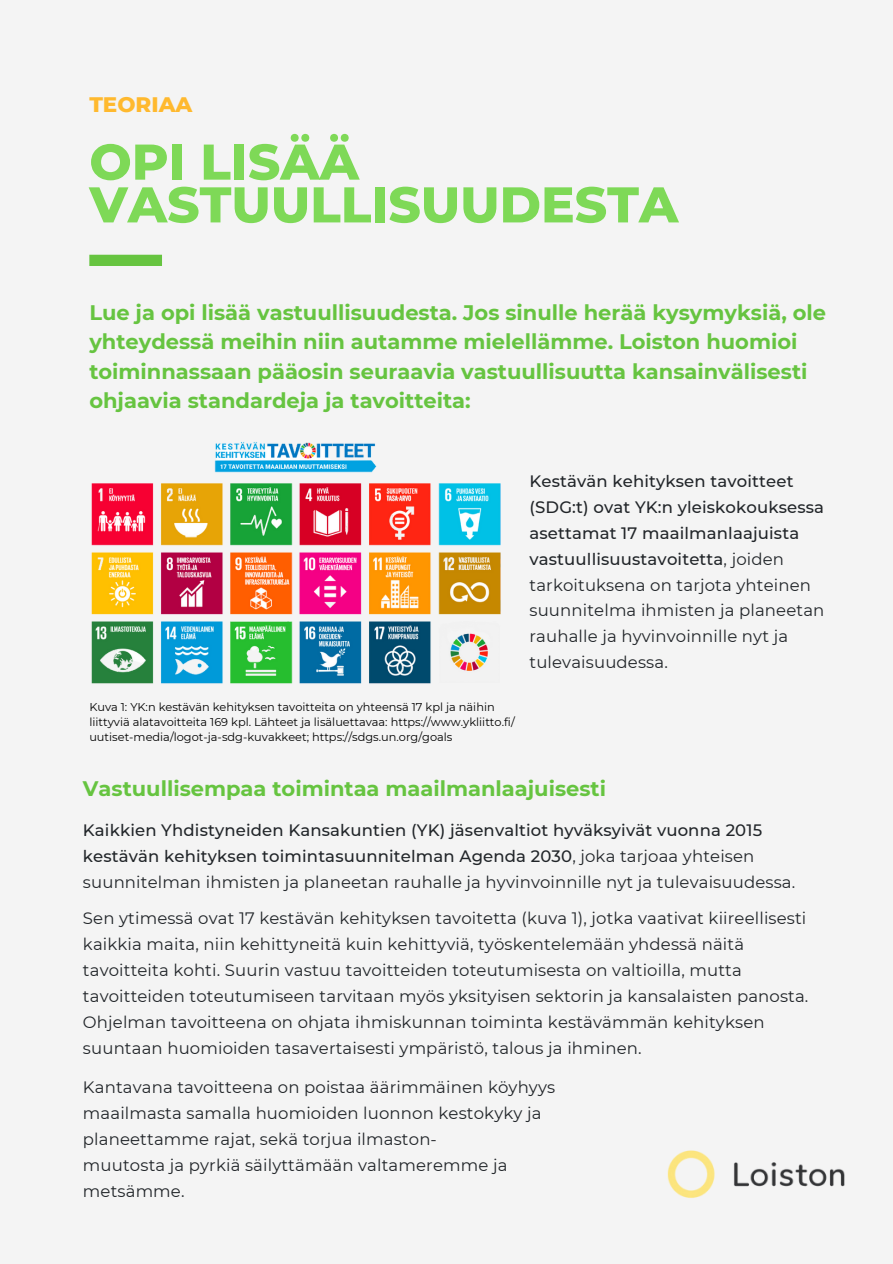
<style>
.page{position:relative;width:893px;height:1264px;background:#fff}
.page>*{position:absolute;margin:0;border:0;box-sizing:border-box;transform-origin:0 0}
.t1{font:800 50.1px/42.8px "Montserrat";color:#7ed957}
.t2{font:800 21.45px "Montserrat";color:#ffb92e}
.t3{font:700 21px/29.2px "Montserrat";color:#66c440}
.t4{font:16.5px/25.8px "Montserrat";letter-spacing:.01em;color:#212529}
.t5{font:500 16.5px/25.8px "Montserrat";letter-spacing:.01em;color:#212529}
.t6{font:11.4px "Montserrat";color:#000}
.s1{font-weight:500}
.s2{font-weight:400}
</style>
<div class="page">
<div style="left:0;top:0;width:892px;height:1263px;background:#f4f4f4"></div>
<img style="left:667px;top:1150px;width:178px;height:48px">
<div style="left:89px;top:255px;width:73px;height:11px;background:#66c440"></div>
<img style="left:91px;top:442px;width:410px;height:242px">
<p class="t2" style="left:89px;top:92px;width:105px">TEORIAA</p>
<h3 class="t1" style="left:89px;top:140px;width:590px">OPI LISÄÄ<br>VASTUULLISUUDESTA</h3>
<h1 class="t3" style="left:89px;top:298px;width:738px">Lue ja opi lisää vastuullisuudesta. Jos sinulle herää kysymyksiä, ole yhteydessä meihin niin autamme mielellämme. Loiston huomioi toiminnassaan pääosin seuraavia vastuullisuutta kansainvälisesti ohjaavia standardeja ja tavoitteita:</h1>
<p class="t6" style="left:89px;top:699px;width:407px">Kuva 1: YK:n kestävän kehityksen tavoitteita on yhteensä 17 kpl ja näihin</p>
<p class="t6" style="left:89px;top:714px;width:427px">liittyviä alatavoitteita 169 kpl. Lähteet ja lisäluettavaa: https://www.ykliitto.fi/</p>
<h3 class="t6" style="left:89px;top:729px;width:364px">uutiset-media/logot-ja-sdg-kuvakkeet; https://sdgs.un.org/goals</h3>
<p class="t4" style="left:529px;top:468px;width:296px"><span class="s1">Kestävän kehityksen tavoitteet (SDG:t) ovat YK:n yleiskokouksessa asettamat 17 maailmanlaajuista vastuullisuustavoitetta</span>, joiden tarkoituksena on tarjota yhteinen suunnitelma ihmisten ja planeetan rauhalle ja hyvinvoinnille nyt ja tulevaisuudessa.</p>
<h4 class="t3" style="left:83px;top:773px;width:524px">Vastuullisempaa toimintaa maailmanlaajuisesti</h4>
<h4 class="t5" style="left:83px;top:817px;width:713px">Kaikkien Yhdistyneiden Kansakuntien (YK) jäsenvaltiot hyväksyivät vuonna 2015 kestävän kehityksen toimintasuunnitelman Agenda 2030<span class="s2">, joka tarjoaa yhteisen suunnitelman ihmisten ja planeetan rauhalle ja hyvinvoinnille nyt ja tulevaisuudessa.</span></h4>
<h4 class="t4" style="left:83px;top:905px;width:727px">Sen ytimessä ovat 17 kestävän kehityksen tavoitetta (kuva 1), jotka vaativat kiireellisesti kaikkia maita, niin kehittyneitä kuin kehittyviä, työskentelemään yhdessä näitä tavoitteita kohti. Suurin vastuu tavoitteiden toteutumisesta on valtioilla, mutta tavoitteiden toteutumiseen tarvitaan myös yksityisen sektorin ja kansalaisten panosta.<br>Ohjelman tavoitteena on ohjata ihmiskunnan toiminta kestävämmän kehityksen suuntaan huomioiden tasavertaisesti ympäristö, talous ja ihminen.</h4>
<p class="t4" style="left:83px;top:1074px;width:473px">Kantavana tavoitteena on poistaa äärimmäinen köyhyys maailmasta samalla huomioiden luonnon kestokyky ja planeettamme rajat, sekä torjua ilmaston-<br>muutosta ja pyrkiä säilyttämään valtameremme ja metsämme.</p>
</div>
